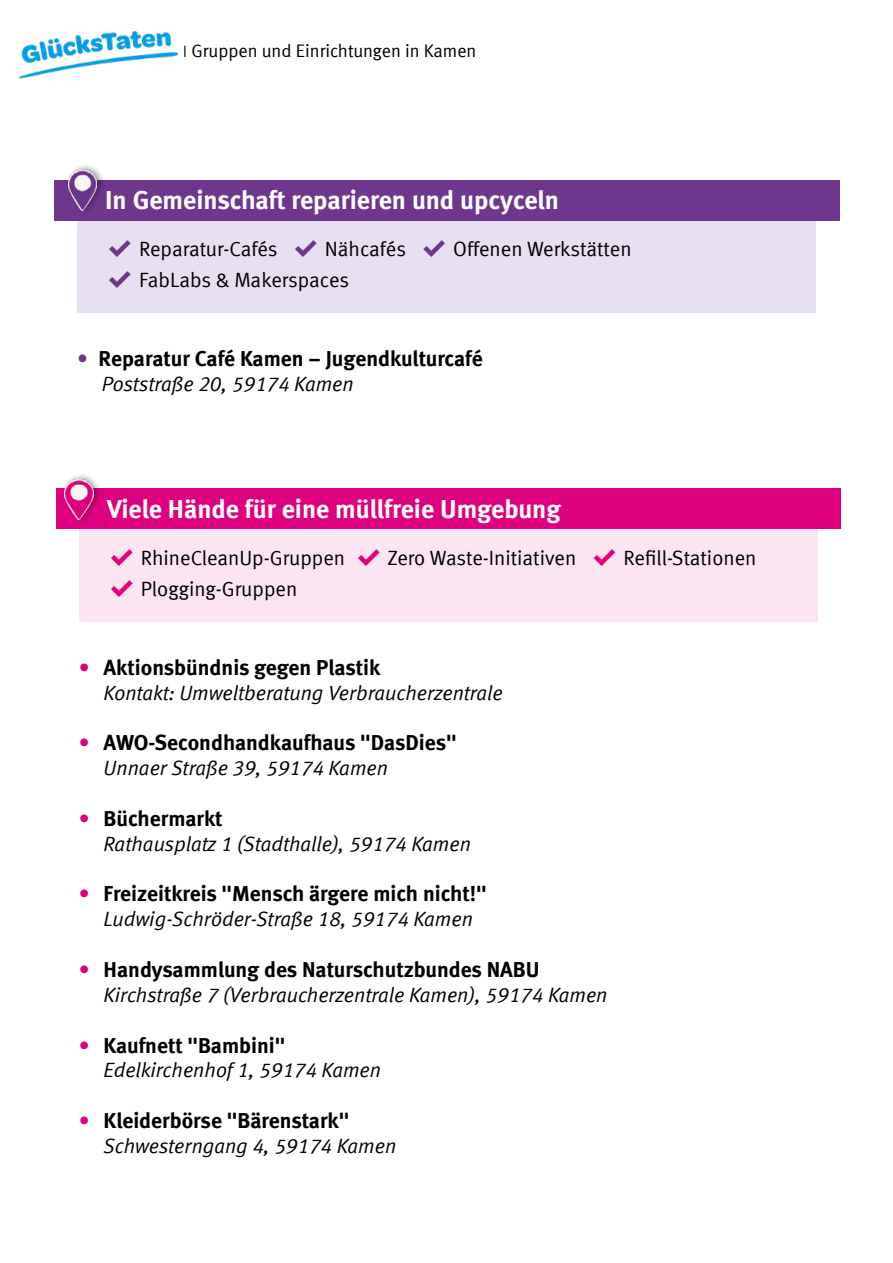
<style>
.page{position:relative;width:893px;height:1263px;background:#fff}
.page>*{position:absolute;margin:0;border:0;box-sizing:border-box;transform-origin:0 0}
.t1{font:700 26.1px "VZ Meta LF";color:#fff}
.t2{font:700 21.75px "VZ Meta LF";color:#000}
.t3{font:italic 20.55px "VZ Meta LF";color:#020203}
.t4{font:20.55px "VZ Meta LF";color:#000}
.t5{font:18.15px "VZ Meta LF";color:#000}
.s1{font-family:"Calibri";font-weight:300}
.s2{color:#6e368c}
.s3{color:#e6007d}
.s4{color:#de007e}
</style>
<div class="page">
<img style="left:18px;top:31px;width:161px;height:48px">
<div style="left:77px;top:212px;width:739px;height:101px;background:#e7e0f0"></div>
<div style="left:54px;top:180px;width:785px;height:40px;background:#6e368c"></div>
<div style="left:65px;top:163px;width:41px;height:52px;background:#000;opacity:.4"></div>
<img style="left:69px;top:164px;width:28px;height:46px">
<div style="left:79px;top:521px;width:738px;height:101px;background:#fae5f1"></div>
<div style="left:56px;top:488px;width:785px;height:41px;background:#de007e"></div>
<div style="left:62px;top:473px;width:40px;height:52px;background:#000;opacity:.4"></div>
<img style="left:65px;top:473px;width:28px;height:46px">
<p class="t5" style="left:183px;top:40px;width:295px"><span class="s1">ӏ</span> Gruppen und Einrichtungen in Kamen</p>
<p class="t1" style="left:105px;top:185px;width:455px">In Gemeinschaft reparieren und upcyceln</p>
<p class="t4" style="left:106px;top:237px;width:527px"><span class="s2">✔</span> Reparatur-Cafés <span class="s2">✔</span> Nähcafés <span class="s2">✔</span> Offenen Werkstätten</p>
<p class="t4" style="left:106px;top:268px;width:245px"><span class="s2">✔</span> FabLabs &amp; Makerspaces</p>
<p class="t2" style="left:77px;top:345px;width:407px"><span class="s2">•</span> Reparatur Café Kamen – Jugendkulturcafé</p>
<p class="t3" style="left:102px;top:372px;width:253px">Poststraße 20, 59174 Kamen</p>
<p class="t1" style="left:107px;top:494px;width:455px">Viele Hände für eine müllfreie Umgebung</p>
<p class="t4" style="left:108px;top:546px;width:650px"><span class="s3">✔</span> RhineCleanUp-Gruppen <span class="s3">✔</span> Zero Waste-Initiativen <span class="s3">✔</span> Refill-Stationen</p>
<p class="t4" style="left:108px;top:577px;width:191px"><span class="s3">✔</span> Plogging-Gruppen</p>
<p class="t2" style="left:79px;top:654px;width:303px"><span class="s4">•</span> Aktionsbündnis gegen Plastik</p>
<p class="t3" style="left:104px;top:681px;width:401px">Kontakt: Umweltberatung Verbraucherzentrale</p>
<p class="t2" style="left:79px;top:730px;width:379px"><span class="s4">•</span> AWO-Secondhandkaufhaus "DasDies"</p>
<p class="t3" style="left:104px;top:756px;width:286px">Unnaer Straße 39, 59174 Kamen</p>
<p class="t2" style="left:79px;top:805px;width:145px"><span class="s4">•</span> Büchermarkt</p>
<p class="t3" style="left:104px;top:832px;width:369px">Rathausplatz 1 (Stadthalle), 59174 Kamen</p>
<p class="t2" style="left:79px;top:881px;width:409px"><span class="s4">•</span> Freizeitkreis "Mensch ärgere mich nicht!"</p>
<p class="t3" style="left:104px;top:907px;width:371px">Ludwig-Schröder-Straße 18, 59174 Kamen</p>
<p class="t2" style="left:79px;top:956px;width:462px"><span class="s4">•</span> Handysammlung des Naturschutzbundes NABU</p>
<p class="t3" style="left:104px;top:983px;width:505px">Kirchstraße 7 (Verbraucherzentrale Kamen), 59174 Kamen</p>
<p class="t2" style="left:79px;top:1032px;width:208px"><span class="s4">•</span> Kaufnett "Bambini"</p>
<p class="t3" style="left:104px;top:1058px;width:279px">Edelkirchenhof 1, 59174 Kamen</p>
<p class="t2" style="left:79px;top:1107px;width:272px"><span class="s4">•</span> Kleiderbörse "Bärenstark"</p>
<p class="t3" style="left:104px;top:1134px;width:294px">Schwesterngang 4, 59174 Kamen</p>
</div>
